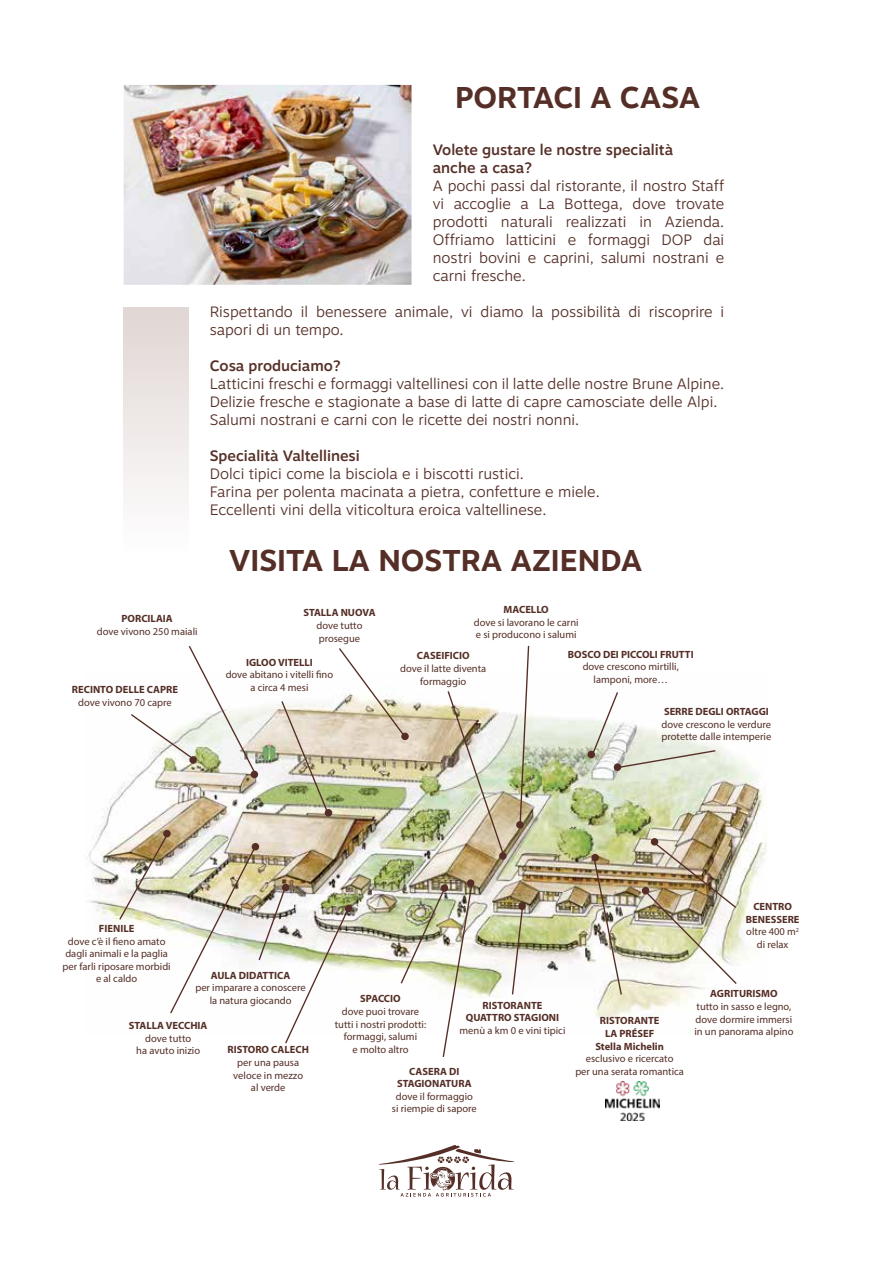
<style>
.page{position:relative;width:893px;height:1263px;background:#fff}
.page>*{position:absolute;margin:0;border:0;box-sizing:border-box;transform-origin:0 0}
.t1{font:700 30px "Motiva Sans";color:#552f27}
.t2{font:300 15px/18px "Motiva Sans";color:#552f27}
.t3{font:500 15px/18px "Motiva Sans";color:#552f27}
.t4{font:10.5px/12.6px "Myriad Pro";color:#552f27;text-align:center}
.t5{font:700 10.5px/12.6px "Myriad Pro";color:#552f27;text-align:center}
.s1{font-weight:700}
</style>
<div class="page">
<svg style="left:379px;top:1145px;width:135px;height:51px"></svg>
<img style="left:124px;top:85px;width:287px;height:200px">
<div style="left:124px;top:307px;width:65px;height:246px;background:linear-gradient(to bottom,#e0d6d3,#fefefe)"></div>
<img style="left:86px;top:702px;width:681px;height:317px">
<svg style="left:511px;top:905px;width:13px;height:91px"></svg>
<div style="left:518px;top:902px;width:8px;height:8px;background:#552f27;border-radius:50%"></div>
<div style="left:591px;top:854px;width:8px;height:8px;background:#552f27;border-radius:50%"></div>
<img style="left:593px;top:857px;width:30px;height:139px">
<svg style="left:587px;top:750px;width:8px;height:8px"></svg>
<div style="left:344px;top:904px;width:8px;height:8px;background:#552f27;border-radius:50%"></div>
<div style="left:651px;top:838px;width:7px;height:7px;background:#552f27;border-radius:50%"></div>
<img style="left:643px;top:840px;width:95px;height:145px">
<div style="left:467px;top:879px;width:8px;height:8px;background:#552f27;border-radius:50%"></div>
<img style="left:399px;top:883px;width:74px;height:174px">
<div style="left:642px;top:887px;width:7px;height:7px;background:#552f27;border-radius:50%"></div>
<div style="left:163px;top:830px;width:8px;height:8px;background:#552f27;border-radius:50%"></div>
<img style="left:118px;top:832px;width:232px;height:212px">
<img style="left:280px;top:701px;width:49px;height:113px">
<svg style="left:129px;top:646px;width:127px;height:128px"></svg>
<svg style="left:338px;top:648px;width:68px;height:90px"></svg>
<div style="left:250px;top:770px;width:8px;height:8px;background:#552f27;border-radius:50%"></div>
<img style="left:446px;top:691px;width:60px;height:167px">
<div style="left:499px;top:852px;width:8px;height:8px;background:#552f27;border-radius:50%"></div>
<svg style="left:519px;top:645px;width:11px;height:180px"></svg>
<div style="left:516px;top:821px;width:8px;height:8px;background:#552f27;border-radius:50%"></div>
<svg style="left:591px;top:692px;width:126px;height:77px"></svg>
<div style="left:401px;top:732px;width:8px;height:8px;background:#552f27;border-radius:50%"></div>
<div style="left:324px;top:809px;width:8px;height:8px;background:#552f27;border-radius:50%"></div>
<img style="left:605px;top:1082px;width:54px;height:38px">
<h1 class="t1" style="left:455px;top:75px;width:247px">PORTACI A CASA</h1>
<h2 class="t3" style="left:433px;top:140px;width:242px">Volete gustare le nostre specialità anche a casa?</h2>
<h2 class="t2" style="left:433px;top:176px;width:293px;text-align:justify">A pochi passi dal ristorante, il nostro Staff vi accoglie a La Bottega, dove trovate prodotti naturali realizzati in Azienda.<br>Offriamo latticini e formaggi DOP dai nostri bovini e caprini, salumi nostrani e carni fresche.</h2>
<h2 class="t2" style="left:210px;top:302px;width:516px">Rispettando il benessere animale, vi diamo la possibilità di riscoprire i sapori di un tempo.</h2>
<h2 class="t3" style="left:210px;top:356px;width:132px">Cosa produciamo?</h2>
<h2 class="t2" style="left:210px;top:374px;width:516px">Latticini freschi e formaggi valtellinesi con il latte delle nostre Brune Alpine.<br>Delizie fresche e stagionate a base di latte di capre camosciate delle Alpi.<br>Salumi nostrani e carni con le ricette dei nostri nonni.</h2>
<h2 class="t3" style="left:210px;top:446px;width:152px">Specialità Valtellinesi</h2>
<h2 class="t2" style="left:210px;top:464px;width:392px">Dolci tipici come la bisciola e i biscotti rustici.<br>Farina per polenta macinata a pietra, confetture e miele.<br>Eccellenti vini della viticoltura eroica valtellinese.</h2>
<h1 class="t1" style="left:229px;top:539px;width:415px">VISITA LA NOSTRA AZIENDA</h1>
<p class="t5" style="left:122px;top:612px;width:53px">PORCILAIA</p>
<p class="t4" style="left:97px;top:624px;width:102px">dove vivono 250 maiali</p>
<p class="t5" style="left:303px;top:606px;width:74px">STALLA NUOVA</p>
<p class="t4" style="left:316px;top:619px;width:47px;text-align:left">dove tutto prosegue</p>
<p class="t5" style="left:504px;top:603px;width:47px">MACELLO</p>
<p class="t4" style="left:474px;top:615px;width:106px;text-align:left">dove si lavorano le carni e si producono i salumi</p>
<p class="t5" style="left:246px;top:656px;width:68px">IGLOO VITELLI</p>
<p class="t4" style="left:226px;top:668px;width:109px">dove abitano i vitelli fino</p>
<p class="t5" style="left:72px;top:683px;width:108px">RECINTO DELLE CAPRE</p>
<p class="t4" style="left:250px;top:681px;width:60px">a circa 4 mesi</p>
<p class="t4" style="left:78px;top:696px;width:95px">dove vivono 70 capre</p>
<p class="t5" style="left:417px;top:649px;width:54px">CASEIFICIO</p>
<p class="t4" style="left:400px;top:662px;width:88px">dove il latte diventa formaggio</p>
<p class="t5" style="left:568px;top:648px;width:127px">BOSCO DEI PICCOLI FRUTTI</p>
<p class="t4" style="left:583px;top:660px;width:98px">dove crescono mirtilli, lamponi, more…</p>
<p class="t5" style="left:664px;top:705px;width:106px">SERRE DEGLI ORTAGGI</p>
<p class="t4" style="left:662px;top:717px;width:111px;text-align:left">dove crescono le verdure protette dalle intemperie</p>
<p class="t5" style="left:99px;top:922px;width:37px">FIENILE</p>
<p class="t4" style="left:63px;top:934px;width:110px">dove c’è il fieno amato dagli animali e la paglia per farli riposare morbidi e al caldo</p>
<p class="t5" style="left:211px;top:969px;width:81px">AULA DIDATTICA</p>
<p class="t4" style="left:195px;top:981px;width:112px">per imparare a conoscere la natura giocando</p>
<p class="t5" style="left:360px;top:992px;width:42px">SPACCIO</p>
<p class="t4" style="left:335px;top:1005px;width:93px">dove puoi trovare tutti i nostri prodotti: formaggi, salumi</p>
<p class="t5" style="left:466px;top:998px;width:95px">RISTORANTE<br>QUATTRO STAGIONI</p>
<p class="t4" style="left:460px;top:1024px;width:107px">menù a km 0 e vini tipici</p>
<p class="t5" style="left:129px;top:1019px;width:80px">STALLA VECCHIA</p>
<p class="t4" style="left:136px;top:1031px;width:65px">dove tutto<br>ha avuto inizio</p>
<p class="t5" style="left:228px;top:1043px;width:83px">RISTORO CALECH</p>
<p class="t4" style="left:352px;top:1043px;width:58px">e molto altro</p>
<p class="t4" style="left:233px;top:1056px;width:71px">per una pausa veloce in mezzo al verde</p>
<p class="t5" style="left:397px;top:1064px;width:76px">CASERA DI<br>STAGIONATURA</p>
<p class="t4" style="left:392px;top:1090px;width:86px">dove il formaggio si riempie di sapore</p>
<p class="t5" style="left:595px;top:1014px;width:70px">RISTORANTE<br>LA PRÉSEF<br>Stella Michelin</p>
<p class="t4" style="left:575px;top:1052px;width:110px">esclusivo e ricercato<br>per una serata romantica</p>
<p class="t4" style="left:746px;top:900px;width:55px"><span class="s1">CENTRO<br>BENESSERE </span>oltre 400 m<sup>2 </sup>di relax</p>
<p class="t5" style="left:710px;top:987px;width:69px">AGRITURISMO</p>
<p class="t4" style="left:694px;top:1000px;width:101px;text-align:left">tutto in sasso e legno, dove dormire immersi in un panorama alpino</p>
</div>
